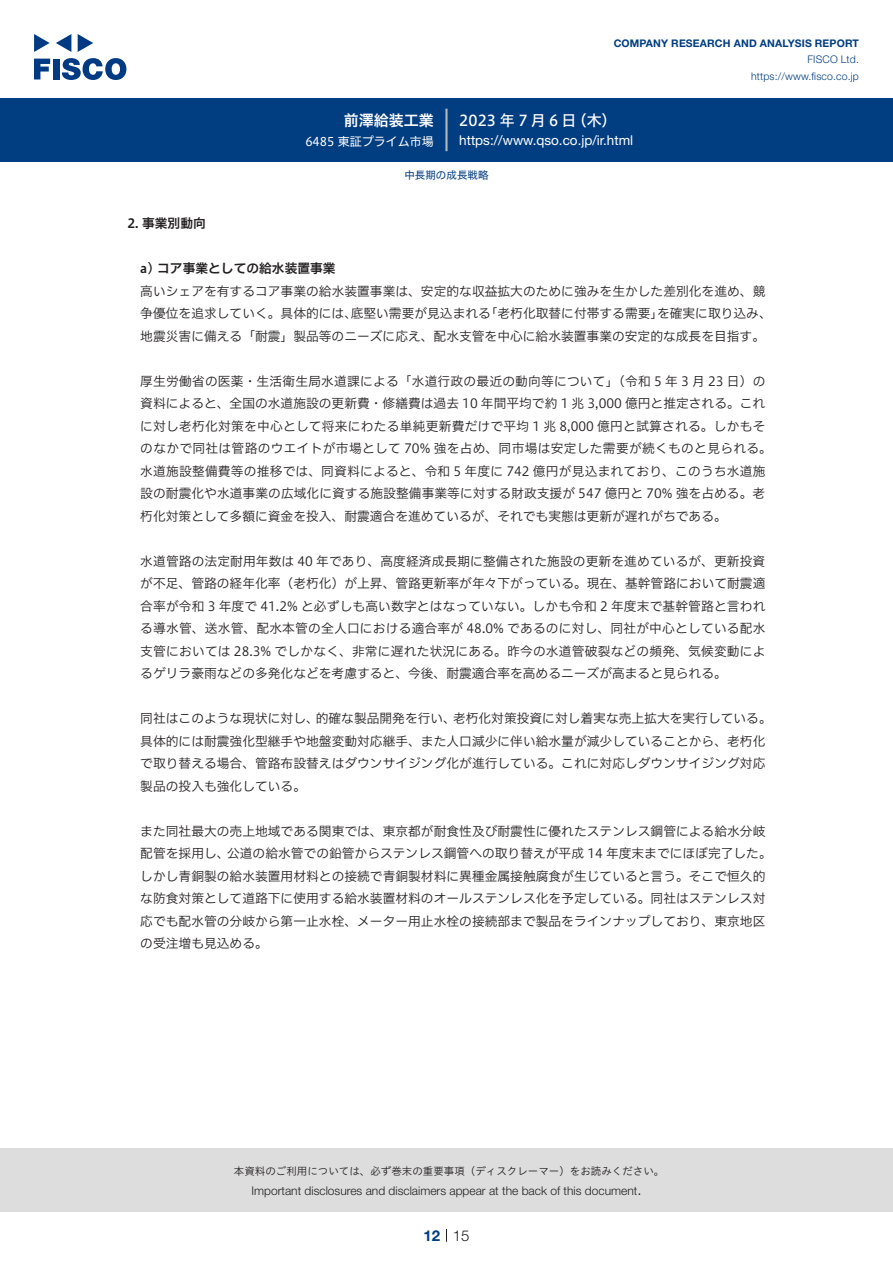
<style>
.page{position:relative;width:893px;height:1263px;background:#fff}
.page>*{position:absolute;margin:0;border:0;box-sizing:border-box;transform-origin:0 0}
.t1{font:15px "Hiragino UD Sans F Std N W5";letter-spacing:.215em;color:#fff}
.t2{font:15px "Hiragino UD Sans F Std N W6";color:#fff}
.t3{font:300 15px "Helvetica Neue LT Std";color:#231f20}
.t4{font:700 15px "Helvetica Neue LT Std";color:#003d81}
.t5{font:13.5px "Helvetica Neue LT Std";color:#fff}
.t6{font:12.75px/22.5px "Hiragino UD Sans F Std N W3";color:#231f20}
.t7{font:12.75px "Hiragino UD Sans F Std N W6";color:#231f20}
.t8{font:300 12px "Helvetica Neue LT Std";color:#231f20}
.t9{font:12px "Hiragino UD Sans F Std N W4";color:#fff}
.t10{font:10.5px "Hiragino UD Sans Std W3";color:#231f20}
.t11{font:700 10.5px "Helvetica Neue LT Std";letter-spacing:.015em;color:#003d81}
.t12{font:300 10.5px/16.5px "Helvetica Neue LT Std";letter-spacing:.015em;color:#003d81;text-align:right}
.t13{font:10.5px "Hiragino UD Sans F Std N W4";color:#003d81}
</style>
<div class="page">
<div style="left:0;top:1148px;width:893px;height:64px;background:#ddd"></div>
<svg style="left:34px;top:59px;width:16px;height:20px"></svg>
<div style="left:53px;top:59px;width:6px;height:20px;background:#003a83"></div>
<svg style="left:62px;top:58px;width:64px;height:22px"></svg>
<svg style="left:34px;top:34px;width:16px;height:18px"></svg>
<svg style="left:78px;top:34px;width:15px;height:18px"></svg>
<svg style="left:56px;top:34px;width:15px;height:18px"></svg>
<div style="left:0;top:98px;width:893px;height:64px;background:#003d81"></div>
<hr style="left:445px;top:109px;width:3px;height:42px;background:#b5b5b6">
<svg style="left:446px;top:1229px;width:1px;height:13px"></svg>
<p class="t2" style="left:344px;top:109px;width:92px">前澤給装工業</p>
<p class="t9" style="left:305px;top:132px;width:130px">6485 東証プライム市場</p>
<p class="t11" style="left:614px;top:37px;width:247px">COMPANY RESEARCH AND ANALYSIS REPORT</p>
<p class="t12" style="left:751px;top:51px;width:109px">FISCO Ltd. https://www.fisco.co j p.</p>
<p class="t1" style="left:459px;top:109px;width:119px">2023年7月6日</p>
<p class="t1" style="left:572px;top:109px;width:46px">（木(</p>
<p class="t5" style="left:459px;top:132px;width:175px">https://www.qso.co j p. .i r/ html</p>
<p class="t13" style="left:404px;top:167px;width:85px">中長期の成長戦略</p>
<p class="t7" style="left:128px;top:214px;width:80px">2. 事業別動向</p>
<p class="t7" style="left:140px;top:259px;width:197px">a) コア事業としての給水装置事業</p>
<p class="t6" style="left:657px;top:279px;width:116px;text-indent:-517px">高いシェアを有するコア事業の給水装置事業は、安定的な収益拡大のために強みを生かした差別化を進め、競を確実に取り込み、</p>
<p class="t6" style="left:351px;top:301px;width:142px">底堅い需要が見込まれる</p>
<p class="t6" style="left:140px;top:301px;width:626px">争優位を追求していく。具体的には、<br>地震災害に備える「耐震」製品等のニーズに応え、配水支管を中心に給水装置事業の安定的な成長を目指す。</p>
<p class="t6" style="left:140px;top:369px;width:633px">厚生労働省の医薬・生活衛生局水道課による「水道行政の最近の動向等について」（令和 5 年 3 月 23 日）の資料によると、全国の水道施設の更新費・修繕費は過去 10 年間平均で約 1 兆 3,000 億円と推定される。これに対し老朽化対策を中心として将来にわたる単純更新費だけで平均 1 兆 8,000 億円と試算される。しかもそのなかで同社は管路のウエイトが市場として 70% 強を占め、同市場は安定した需要が続くものと見られる。水道施設整備費等の推移では、同資料によると、令和 5 年度に 742 億円が見込まれており、このうち水道施設の耐震化や水道事業の広域化に資する施設整備事業等に対する財政支援が 547 億円と 70% 強を占める。老朽化対策として多額に資金を投入、耐震適合を進めているが、それでも実態は更新が遅れがちである。</p>
<p class="t6" style="left:140px;top:549px;width:627px;text-align:justify">水道管路の法定耐用年数は 40 年であり、高度経済成長期に整備された施設の更新を進めているが、更新投資が不足、管路の経年化率（老朽化）が上昇、管路更新率が年々下がっている。現在、基幹管路において耐震適合率が令和 3 年度で 41.2% と必ずしも高い数字とはなっていない。しかも令和 2 年度末で基幹管路と言われる導水管、送水管、配水本管の全人口における適合率が 48.0% であるのに対し、同社が中心としている配水支管においては 28.3% でしかなく、非常に遅れた状況にある。昨今の水道管破裂などの頻発、気候変動によるゲリラ豪雨などの多発化などを考慮すると、今後、耐震適合率を高めるニーズが高まると見られる。</p>
<p class="t6" style="left:453px;top:706px;width:320px">老朽化対策投資に対し着実な売上拡大を実行している。</p>
<p class="t6" style="left:485px;top:301px;width:180px">「老朽化取替に付帯する需要」</p>
<p class="t6" style="left:316px;top:706px;width:142px">的確な製品開発を行い、</p>
<p class="t6" style="left:140px;top:706px;width:627px">同社はこのような現状に対し、<br>具体的には耐震強化型継手や地盤変動対応継手、また人口減少に伴い給水量が減少していることから、老朽化で取り替える場合、管路布設替えはダウンサイジング化が進行している。これに対応しダウンサイジング対応製品の投入も強化している。</p>
<p class="t6" style="left:227px;top:819px;width:546px;text-indent:-87px">また同社最大の売上地域である関東では、東京都が耐食性及び耐震性に優れたステンレス鋼管による給水分岐公道の給水管での鉛管からステンレス鋼管への取り替えが平成 14 年度末までにほぼ完了した。</p>
<p class="t6" style="left:140px;top:841px;width:627px">配管を採用し、<br>しかし青銅製の給水装置用材料との接続で青銅製材料に異種金属接触腐食が生じていると言う。そこで恒久的な防食対策として道路下に使用する給水装置材料のオールステンレス化を予定している。同社はステンレス対応でも配水管の分岐から第一止水栓、メーター用止水栓の接続部まで製品をラインナップしており、東京地区の受注増も見込める。</p>
<p class="t10" style="left:234px;top:1163px;width:432px">本資料のご利用については、必ず巻末の重要事項（ディスクレーマー）をお読みください。</p>
<p class="t3" style="left:637px;top:1180px;width:6px">.</p>
<p class="t8" style="left:251px;top:1183px;width:387px">Important disclosures and disclaimers appear at the back of this document</p>
<p class="t4" style="left:423px;top:1226px;width:18px">12</p>
<p class="t3" style="left:453px;top:1226px;width:18px">15</p>
</div>
